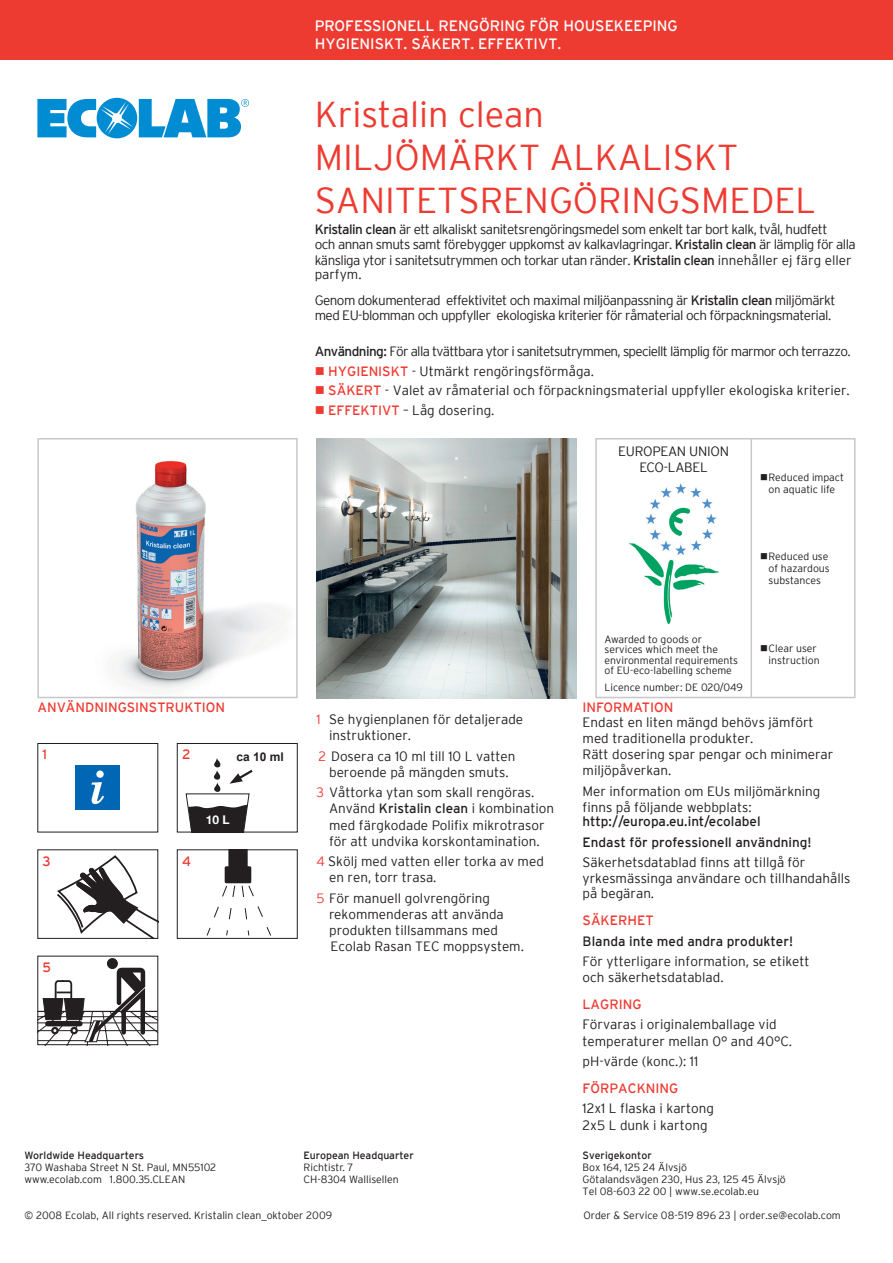
<style>
.page{position:relative;width:893px;height:1263px;background:#fff}
.page>*{position:absolute;margin:0;border:0;box-sizing:border-box;transform-origin:0 0}
.t1{font:300 36px/43.2px "Interstate";color:#ee3b32}
.t2{font:15px/18px "Interstate";color:#fff}
.t3{font:300 13.5px/16.2px "Interstate";color:#231f20}
.t4{font:300 13.5px/15.6px "Interstate";letter-spacing:-.04em;color:#231f20}
.t5{font:13.5px/20.4px "Interstate";color:#231f20}
.t6{font:300 13.5px "Interstate";letter-spacing:-.05em;color:#231f20}
.t7{font:13.5px "Interstate";color:#ee3b32}
.t8{font:300 13.5px/16.5px "Interstate";letter-spacing:-.02em;color:#231f20;text-align:center}
.t9{font:300 13.5px "Interstate";color:#ee3b32}
.t10{font:700 12px "Arial";color:#231f20}
.t11{font:700 12px "Helvetica Neue";color:#fff}
.t12{font:300 10.5px/12px "Interstate";color:#231f20}
.t13{font:10.5px "Interstate";color:#231f20}
.s1{font-weight:400}
.s2{color:#ee3b32}
.s3{font-weight:400;color:#ee3b32}
</style>
<div class="page">
<div style="left:107px;top:958px;width:10px;height:10px;background:#231f20;border-radius:50%"></div>
<div style="left:107px;top:958px;width:11px;height:11px;border:1px solid #231f20;border-radius:50%"></div>
<svg style="left:39px;top:968px;width:117px;height:75px"></svg>
<div style="left:37px;top:956px;width:121px;height:89px;border:1px solid #231f20"></div>
<svg style="left:206px;top:851px;width:65px;height:85px"></svg>
<div style="left:177px;top:849px;width:121px;height:90px;border:1px solid #231f20"></div>
<div style="left:0;top:0;width:893px;height:60px;background:#ee3b32"></div>
<img style="left:112px;top:460px;width:175px;height:231px">
<div style="left:37px;top:438px;width:261px;height:260px;border:2px solid #c7c8ca"></div>
<svg style="left:37px;top:98px;width:212px;height:40px"></svg>
<div style="left:177px;top:743px;width:121px;height:89px;border:1px solid #231f20"></div>
<svg style="left:57px;top:855px;width:99px;height:82px"></svg>
<div style="left:37px;top:849px;width:121px;height:90px;border:1px solid #231f20"></div>
<div style="left:76px;top:766px;width:44px;height:44px;background:#0166b3"></div>
<svg style="left:91px;top:770px;width:13px;height:34px"></svg>
<svg style="left:186px;top:758px;width:69px;height:74px"></svg>
<img style="left:316px;top:438px;width:261px;height:260px">
<img style="left:628px;top:483px;width:91px;height:141px">
<div style="left:595px;top:438px;width:260px;height:260px;border:2px solid #c7c8ca"></div>
<hr style="left:750px;top:438px;width:2px;height:260px;background:#c7c8ca">
<p class="t2" style="left:315px;top:17px;width:365px">PROFESSIONELL RENGÖRING FÖR HOUSEKEEPING<br>HYGIENISKT. SÄKERT. EFFEKTIVT.</p>
<h1 class="t1" style="left:315px;top:92px;width:503px">Kristalin clean<br>MILJÖMÄRKT ALKALISKT<br>SANITETSRENGÖRINGSMEDEL</h1>
<p class="t4" style="left:315px;top:221px;width:543px"><span class="s1">Kristalin clean</span> är ett alkaliskt sanitetsrengöringsmedel som enkelt tar bort kalk, tvål, hudfett<br>och annan smuts samt förebygger uppkomst av kalkavlagringar. <span class="s1">Kristalin clean</span> är lämplig för alla känsliga ytor i sanitetsutrymmen och torkar utan ränder. <span class="s1">Kristalin clean</span> innehåller ej färg eller</p>
<p class="t4" style="left:315px;top:261px;width:522px;line-height:25.8px">parfym.<br>Genom dokumenterad effektivitet och maximal miljöanpassning är <span class="s1">Kristalin clean</span> miljömärkt</p>
<p class="t4" style="left:315px;top:308px;width:518px">med EU-blomman och uppfyller ekologiska kriterier för råmaterial och förpackningsmaterial.</p>
<p class="t6" style="left:315px;top:343px;width:537px"><span class="s1">Användning:</span> För alla tvättbara ytor i sanitetsutrymmen, speciellt lämplig för marmor och terrazzo.</p>
<p class="t3" style="left:315px;top:363px;width:281px"><span class="s2">■</span> <span class="s3">HYGIENISKT</span> - Utmärkt rengöringsförmåga.</p>
<p class="t3" style="left:315px;top:382px;width:537px"><span class="s2">■</span> <span class="s3">SÄKERT</span> - Valet av råmaterial och förpackningsmaterial uppfyller ekologiska kriterier.</p>
<p class="t3" style="left:315px;top:402px;width:181px"><span class="s2">■</span> <span class="s3">EFFEKTIVT</span> – Låg dosering.</p>
<p class="t7" style="left:37px;top:700px;width:189px">ANVÄNDNINGSINSTRUKTION</p>
<p class="t7" style="left:43px;top:747px;width:6px">1</p>
<p class="t7" style="left:182px;top:747px;width:10px">2</p>
<p class="t10" style="left:236px;top:749px;width:49px">ca 10 ml</p>
<p class="t7" style="left:43px;top:853px;width:10px">3</p>
<p class="t7" style="left:182px;top:853px;width:11px">4</p>
<p class="t11" style="left:206px;top:812px;width:25px">10 L</p>
<p class="t7" style="left:43px;top:959px;width:10px">5</p>
<p class="t9" style="left:316px;top:712px;width:6px">1</p>
<p class="t3" style="left:318px;top:725px;width:199px;line-height:20.4px;text-indent:11px">instruktioner.<br><span class="s2">2</span> Dosera ca 10 ml till 10 L vatten</p>
<p class="t3" style="left:329px;top:764px;width:181px">beroende på mängden smuts.</p>
<p class="t9" style="left:316px;top:785px;width:9px">3</p>
<p class="t3" style="left:329px;top:784px;width:227px;text-indent:57px">ytan som skall rengöras.<br>Använd <span class="s1">Kristalin clean</span> i kombination med färgkodade Polifix mikrotrasor för att undvika korskontamination.</p>
<p class="t3" style="left:329px;top:853px;width:216px;text-indent:-13px"><span class="s2">4</span> Skölj med vatten eller torka av med en ren, torr trasa.</p>
<p class="t3" style="left:329px;top:890px;width:196px;text-indent:-13px"><span class="s2">5</span> För manuell golvrengöring rekommenderas att använda produkten tillsammans med<br>Ecolab Rasan TEC moppsystem.</p>
<p class="t13" style="left:25px;top:1149px;width:121px">Worldwide Headquarters</p>
<p class="t12" style="left:25px;top:1161px;width:193px">370 Washaba Street N St. Paul, MN55102 www.ecolab.com 1.800.35.CLEAN</p>
<p class="t13" style="left:304px;top:1149px;width:112px">European Headquarter</p>
<p class="t12" style="left:304px;top:1161px;width:97px">Richtistr. 7<br>CH-8304 Wallisellen</p>
<p class="t8" style="left:618px;top:443px;width:112px">EUROPEAN UNION<br>ECO-LABEL</p>
<p class="t12" style="left:760px;top:471px;width:85px;text-align:center">■Reduced impact on aquatic life</p>
<p class="t12" style="left:769px;top:550px;width:63px;text-indent:-9px">■Reduced use of hazardous substances</p>
<p class="t12" style="left:604px;top:634px;width:135px;line-height:10.5px">Awarded to goods or services which meet the environmental requirements of EU-eco-labelling scheme</p>
<p class="t12" style="left:604px;top:681px;width:140px">Licence number: DE 020/049</p>
<p class="t12" style="left:760px;top:642px;width:61px;text-align:right">■Clear user instruction</p>
<p class="t7" style="left:583px;top:700px;width:92px">INFORMATION</p>
<p class="t3" style="left:583px;top:714px;width:252px">Endast en liten mängd behövs jämfört med traditionella produkter.<br>Rätt dosering spar pengar och minimerar miljöpåverkan.</p>
<p class="t3" style="left:583px;top:783px;width:239px">Mer information om EUs miljömärkning finns på följande webbplats:</p>
<p class="t5" style="left:583px;top:811px;width:230px">http://europa.eu.int/ecolabel<br>Endast för professionell användning!</p>
<p class="t3" style="left:583px;top:854px;width:269px">Säkerhetsdatablad finns att tillgå för yrkesmässinga användare och tillhandahålls</p>
<p class="t3" style="left:583px;top:885px;width:73px">på begäran.</p>
<p class="t7" style="left:583px;top:913px;width:73px">SÄKERHET</p>
<p class="t5" style="left:583px;top:930px;width:212px">Blanda inte med andra produkter!</p>
<p class="t3" style="left:583px;top:953px;width:229px">För ytterligare information, se etikett och säkerhetsdatablad.</p>
<p class="t7" style="left:583px;top:997px;width:60px">LAGRING</p>
<p class="t3" style="left:583px;top:1016px;width:211px">Förvaras i originalemballage vid temperaturer mellan 0° and 40°C.</p>
<p class="t3" style="left:583px;top:1053px;width:117px">pH-värde (konc.): 11</p>
<p class="t7" style="left:583px;top:1081px;width:97px">FÖRPACKNING</p>
<p class="t3" style="left:583px;top:1100px;width:133px">12x1 L flaska i kartong<br>2x5 L dunk i kartong</p>
<p class="t13" style="left:583px;top:1149px;width:71px">Sverigekontor</p>
<p class="t12" style="left:583px;top:1161px;width:205px">Box 164, 125 24 Älvsjö<br>Götalandsvägen 230, Hus 23, 125 45 Älvsjö<br>Tel 08-603 22 00 | www.se.ecolab.eu</p>
<p class="t12" style="left:25px;top:1209px;width:309px">© 2008 Ecolab, All rights reserved. Kristalin clean_oktober 2009</p>
<p class="t12" style="left:583px;top:1209px;width:259px">Order &amp; Service 08-519 896 23 | order.se@ecolab.com</p>
</div>
